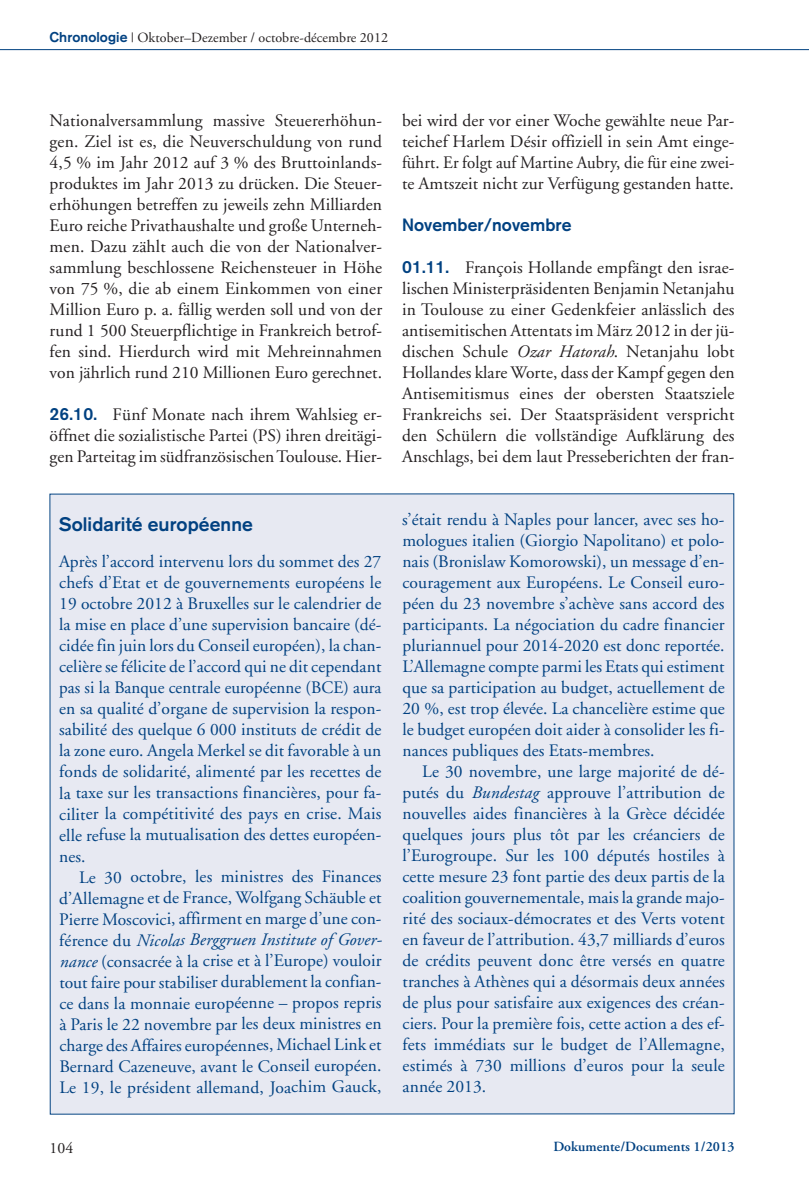
<style>
.page{position:relative;width:809px;height:1191px;background:#fff}
.page>*{position:absolute;margin:0;border:0;box-sizing:border-box;transform-origin:0 0}
.t1{font:700 19.25px "Akzidenz Grotesk";letter-spacing:.005em;color:#014181}
.t2{font:17.5px/21px "Adobe Garamond";letter-spacing:.005em;color:#014181;text-align:justify}
.t3{font:17.5px/21px "Adobe Garamond";letter-spacing:.005em;color:#231f20;text-align:justify}
.t4{font:700 17.5px "Akzidenz Grotesk";letter-spacing:.005em;color:#014181}
.t5{font:15.75px "Adobe Garamond";color:#231f20}
.t6{font:14px "Adobe Garamond";letter-spacing:.005em;color:#231f20}
.t7{font:600 14px "Adobe Garamond";letter-spacing:.005em;color:#014181}
.s1{font-family:"Akzidenz Grotesk";font-weight:700;color:#014181}
.s2{font-family:"Akzidenz Grotesk BE";font-weight:500;color:#014181}
.s3{font-style:italic}
</style>
<div class="page">
<hr style="left:0;top:49px;width:809px;height:1px;background:#014181">
<div style="left:50px;top:494px;width:683px;height:619px;background:#e7e9f2"></div>
<p class="t6" style="left:50px;top:32px;width:340px"><span class="s1">Chronologie</span> | Oktober–Dezember / octobre-décembre 2012</p>
<p class="t3" style="left:50px;top:111px;width:334px">Nationalversammlung massive Steuererhöhun&shy;gen. Ziel ist es, die Neuverschuldung von rund 4,5 % im Jahr 2012 auf 3 % des Bruttoinlands&shy;produktes im Jahr 2013 zu drücken. Die Steuer&shy;erhöhungen betreffen zu jeweils zehn Milliarden Euro reiche Privathaushalte und große Unterneh&shy;men. Dazu zählt auch die von der Nationalver&shy;sammlung beschlossene Reichensteuer in Höhe von 75 %, die ab einem Einkommen von einer Million Euro p. a. fällig werden soll und von der rund 1 500 Steuerpflichtige in Frankreich betrof&shy;fen sind. Hierdurch wird mit Mehreinnahmen von jährlich rund 210 Millionen Euro gerechnet.</p>
<p class="t3" style="left:50px;top:405px;width:334px"><span class="s2">26.10.</span> Fünf Monate nach ihrem Wahlsieg er&shy;öffnet die sozialistische Partei (PS) ihren dreitägi&shy;gen Parteitag im südfranzösischenToulouse. Hier-</p>
<p class="t1" style="left:59px;top:517px;width:195px">Solidarité européenne</p>
<p class="t2" style="left:59px;top:553px;width:324px">Après l’accord intervenu lors du sommet des 27 chefs d’Etat et de gouvernements européens le 19 octobre 2012 à Bruxelles sur le calendrier de la mise en place d’une supervision bancaire (dé&shy;cidée fin juin lors du Conseil européen), la chan&shy;celière se félicite de l’accord qui ne dit cependant pas si la Banque centrale européenne (BCE) aura en sa qualité d’organe de supervision la respon&shy;sabilité des quelque 6 000 instituts de crédit de la zone euro. Angela Merkel se dit favorable à un fonds de solidarité, alimenté par les recettes de la taxe sur les transactions financières, pour fa&shy;ciliter la compétitivité des pays en crise. Mais elle refuse la mutualisation des dettes européen&shy;nes.</p>
<p class="t2" style="left:59px;top:868px;width:324px;text-indent:20px">Le 30 octobre, les ministres des Finances d’Allemagne et de France, Wolfgang Schäuble et Pierre Moscovici, affirment en marge d’une con&shy;férence du <span class="s3">Nicolas Berggruen Institute of Gover&shy;nance</span> (consacrée à la crise et à l’Europe) vouloir tout faire pour stabiliser durablement la confian&shy;ce dans la monnaie européenne – propos repris à Paris le 22 novembre par les deux ministres en charge des Affaires européennes, Michael Link et Bernard Cazeneuve, avant le Conseil européen.<br>Le 19, le président allemand, Joachim Gauck,</p>
<p class="t3" style="left:402px;top:111px;width:334px">bei wird der vor einer Woche gewählte neue Par&shy;teichef Harlem Désir offiziell in sein Amt einge&shy;führt. Er folgt auf Martine Aubry, die für eine zwei&shy;te Amtszeit nicht zur Verfügung gestanden hatte.</p>
<p class="t4" style="left:402px;top:219px;width:171px">November/novembre</p>
<p class="t3" style="left:402px;top:258px;width:334px"><span class="s2">01.11.</span> François Hollande empfängt den israe&shy;lischen Ministerpräsidenten Benjamin Netanjahu in Toulouse zu einer Gedenkfeier anlässlich des antisemitischen Attentats im März 2012 in der jü&shy;dischen Schule <span class="s3">Ozar Hatorah</span>. Netanjahu lobt Hollandes klare Worte, dass der Kampf gegen den Antisemitismus eines der obersten Staatsziele Frankreichs sei. Der Staatspräsident verspricht den Schülern die vollständige Aufklärung des Anschlags, bei dem laut Presseberichten der fran-</p>
<p class="t2" style="left:402px;top:510px;width:324px">s’était rendu à Naples pour lancer, avec ses ho&shy;mologues italien (Giorgio Napolitano) et polo&shy;nais (Bronislaw Komorowski), un message d’en&shy;couragement aux Européens. Le Conseil euro&shy;péen du 23 novembre s’achève sans accord des participants. La négociation du cadre financier pluriannuel pour 2014-2020 est donc reportée.<br>L’Allemagne compte parmi les Etats qui estiment que sa participation au budget, actuellement de 20 %, est trop élevée. La chancelière estime que le budget européen doit aider à consolider les fi&shy;nances publiques des Etats-membres.</p>
<p class="t2" style="left:402px;top:762px;width:324px;text-indent:20px">Le 30 novembre, une large majorité de dé&shy;putés du <span class="s3">Bundestag</span> approuve l’attribution de nouvelles aides financières à la Grèce décidée quelques jours plus tôt par les créanciers de l’Eurogroupe. Sur les 100 députés hostiles à cette mesure 23 font partie des deux partis de la coalition gouvernementale, mais la grande majo&shy;rité des sociaux-démocrates et des Verts votent en faveur de l’attribution. 43,7 milliards d’euros de crédits peuvent donc être versés en quatre tranches à Athènes qui a désormais deux années de plus pour satisfaire aux exigences des créan&shy;ciers. Pour la première fois, cette action a des ef&shy;fets immédiats sur le budget de l’Allemagne, estimés à 730 millions d’euros pour la seule année 2013.</p>
<p class="t5" style="left:50px;top:1141px;width:25px">104</p>
<p class="t7" style="left:553px;top:1141px;width:183px">Dokumente/Documents 1/2013</p>
</div>
